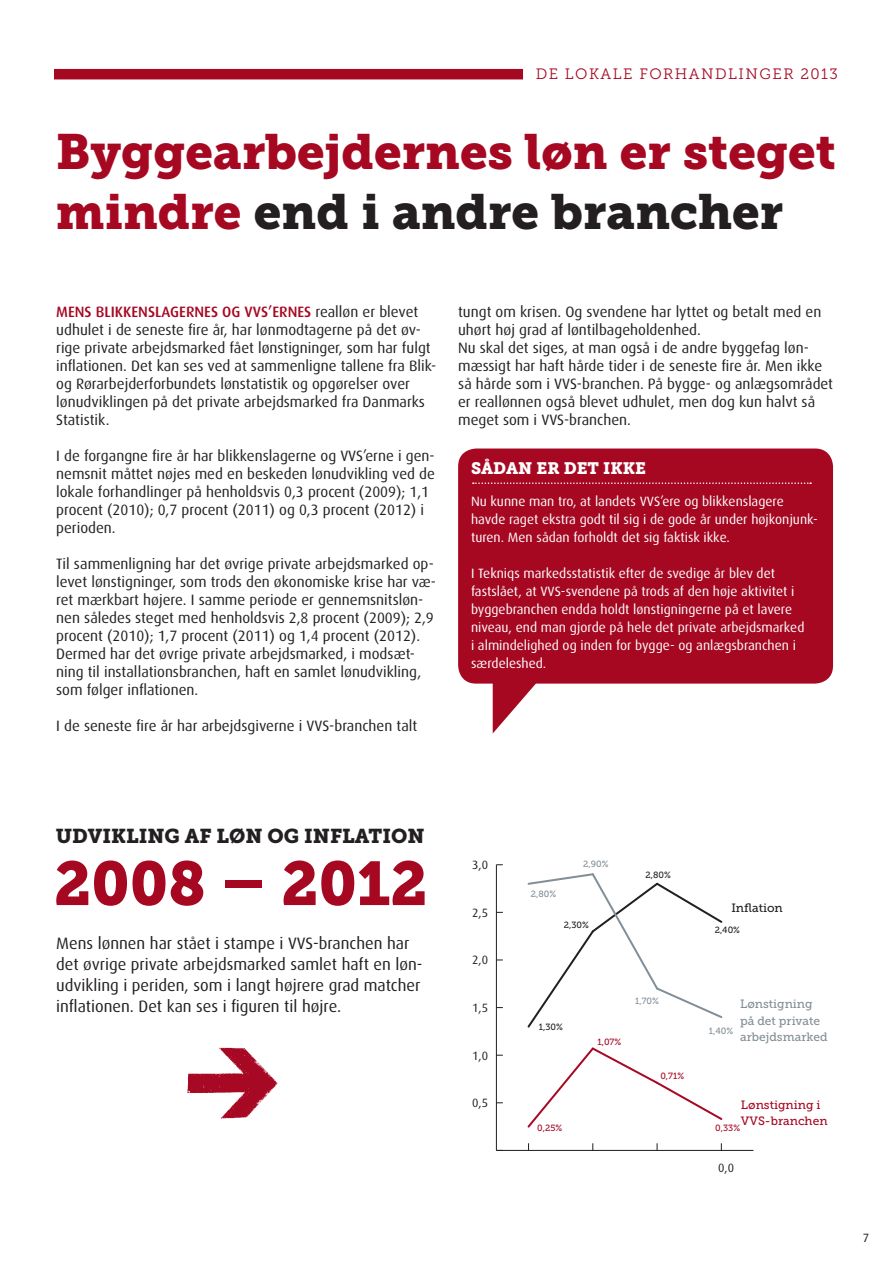
<style>
.page{position:relative;width:893px;height:1263px;background:#fff}
.page>*{position:absolute;margin:0;border:0;box-sizing:border-box;transform-origin:0 0}
.FAKTA_RUBRIK{font:61.35px "Museo Slab 900";color:#a60822}
.RUBRIK{font:49.2px/60.2px "Museo Slab 900";color:#a60822}
.FAKTA_RUBRIK-2{font:19.95px "Museo Slab 900";color:#231f20}
.BRØD{font:16.5px/21px "Dax";color:#231f20}
.FAKTA_RUBRIK-3{font:16.5px "Museo Slab 900";color:#fff}
.BRØD-2{font:15px/18px "Dax";color:#231f20}
.t1{font:15px "Museo Slab 300";letter-spacing:.1em;color:#a60822}
.t2{font:13.5px/18px "Dax";color:#fff}
.FAKTA_RUBRIK-4{font:12px/16.5px "Museo Slab 500";color:#828f96}
.FAKTA_RUBRIK-5{font:12px "Museo Slab 500";color:#a60822}
.BRØD-3{font:12px "Dax";color:#231f20}
.FAKTA_RUBRIK-6{font:12px "Museo Slab 500";letter-spacing:-.005em;color:#231f20}
.FAKTA_RUBRIK-7{font:9px "Museo Slab 500";color:#a60822}
.FAKTA_RUBRIK-8{font:9px "Museo Slab 500";color:#231f20}
.FAKTA_RUBRIK-9{font:9px "Museo Slab 500";color:#828f96}
.s1{color:#231f20}
.s2{font-weight:500;color:#a60822}
</style>
<div class="page">
<div style="left:54px;top:69px;width:469px;height:10px;background:#a60822"></div>
<hr style="left:496px;top:1150px;width:257px;height:1px;background:#231f20">
<hr style="left:496px;top:865px;width:1px;height:285px;background:#231f20">
<svg style="left:527px;top:873px;width:196px;height:155px"></svg>
<svg style="left:527px;top:1047px;width:196px;height:81px"></svg>
<div style="left:458px;top:448px;width:375px;height:236px;background:#a60822;border-radius:18px"></div>
<svg style="left:493px;top:683px;width:45px;height:50px"></svg>
<svg style="left:473px;top:482px;width:338px;height:2px"></svg>
<img style="left:187px;top:1047px;width:91px;height:72px">
<p class="t1" style="left:536px;top:66px;width:304px">DE LOKALE FORHANDLINGER 2013</p>
<p class="RUBRIK" style="left:56px;top:122px;width:781px">Byggearbejdernes løn er steget mindre <span class="s1">end i andre brancher</span></p>
<p class="BRØD-2" style="left:56px;top:303px;width:382px"><span class="s2">MENS BLIKKENSLAGERNES OG VVS’ERNES</span> realløn er blevet udhulet i de seneste fire år, har lønmodtagerne på det øv&shy;rige private arbejdsmarked fået lønstigninger, som har fulgt inflationen. Det kan ses ved at sammenligne tallene fra Blik&shy;og Rørarbejderforbundets lønstatistik og opgørelser over lønudviklingen på det private arbejdsmarked fra Danmarks Statistik.</p>
<p class="BRØD-2" style="left:56px;top:447px;width:380px">I de forgangne fire år har blikkenslagerne og VVS’erne i gen&shy;nemsnit måttet nøjes med en beskeden lønudvikling ved de lokale forhandlinger på henholdsvis 0,3 procent (2009); 1,1 procent (2010); 0,7 procent (2011) og 0,3 procent (2012) i perioden.</p>
<p class="BRØD-2" style="left:56px;top:555px;width:381px">Til sammenligning har det øvrige private arbejdsmarked op&shy;levet lønstigninger, som trods den økonomiske krise har væ&shy;ret mærkbart højere. I samme periode er gennemsnitsløn&shy;nen således steget med henholdsvis 2,8 procent (2009); 2,9 procent (2010); 1,7 procent (2011) og 1,4 procent (2012).<br>Dermed har det øvrige private arbejdsmarked, i modsæt&shy;ning til installationsbranchen, haft en samlet lønudvikling, som følger inflationen.</p>
<p class="BRØD-2" style="left:56px;top:717px;width:363px">I de seneste fire år har arbejdsgiverne i VVS-branchen talt</p>
<p class="BRØD-2" style="left:458px;top:303px;width:365px">tungt om krisen. Og svendene har lyttet og betalt med en uhørt høj grad af løntilbageholdenhed.</p>
<p class="BRØD-2" style="left:458px;top:339px;width:376px">Nu skal det siges, at man også i de andre byggefag løn&shy;mæssigt har haft hårde tider i de seneste fire år. Men ikke så hårde som i VVS-branchen. På bygge- og anlægsområdet er reallønnen også blevet udhulet, men dog kun halvt så meget som i VVS-branchen.</p>
<p class="FAKTA_RUBRIK-3" style="left:471px;top:459px;width:177px">SÅDAN ER DET IKKE</p>
<p class="t2" style="left:471px;top:492px;width:348px">Nu kunne man tro, at landets VVS’ere og blikkenslagere havde raget ekstra godt til sig i de gode år under højkonjunk&shy;turen. Men sådan forholdt det sig faktisk ikke.</p>
<p class="t2" style="left:471px;top:564px;width:335px">I Tekniqs markedsstatistik efter de svedige år blev det fastslået, at VVS-svendene på trods af den høje aktivitet i byggebranchen endda holdt lønstigningerne på et lavere niveau, end man gjorde på hele det private arbejdsmarked i almindelighed og inden for bygge- og anlægsbranchen i særdeleshed.</p>
<p class="FAKTA_RUBRIK-2" style="left:56px;top:825px;width:370px">UDVIKLING AF LØN OG INFLATION</p>
<p class="FAKTA_RUBRIK" style="left:54px;top:848px;width:375px">2008 – 2012</p>
<p class="BRØD" style="left:56px;top:933px;width:368px">Mens lønnen har stået i stampe i VVS-branchen har det øvrige private arbejdsmarked samlet haft en løn&shy;udvikling i periden, som i langt højrere grad matcher inflationen. Det kan ses i figuren til højre.</p>
<p class="BRØD-3" style="left:472px;top:858px;width:17px">3,0</p>
<p class="BRØD-3" style="left:472px;top:906px;width:17px">2,5</p>
<p class="BRØD-3" style="left:472px;top:954px;width:17px">2,0</p>
<p class="BRØD-3" style="left:472px;top:1001px;width:17px">1,5</p>
<p class="BRØD-3" style="left:472px;top:1049px;width:17px">1,0</p>
<p class="BRØD-3" style="left:472px;top:1096px;width:17px">0,5</p>
<p class="FAKTA_RUBRIK-9" style="left:531px;top:888px;width:27px">2,80%</p>
<p class="FAKTA_RUBRIK-9" style="left:583px;top:859px;width:27px">2,90%</p>
<p class="FAKTA_RUBRIK-8" style="left:564px;top:920px;width:27px">2,30%</p>
<p class="FAKTA_RUBRIK-8" style="left:645px;top:869px;width:27px">2,80%</p>
<p class="FAKTA_RUBRIK-8" style="left:539px;top:1021px;width:26px">1,30%</p>
<p class="FAKTA_RUBRIK-7" style="left:537px;top:1122px;width:27px">0,25%</p>
<p class="FAKTA_RUBRIK-7" style="left:597px;top:1037px;width:25px">1,07%</p>
<p class="FAKTA_RUBRIK-9" style="left:635px;top:995px;width:25px">1,70%</p>
<p class="FAKTA_RUBRIK-7" style="left:660px;top:1071px;width:25px">0,71%</p>
<p class="FAKTA_RUBRIK-6" style="left:731px;top:901px;width:53px">Inflation</p>
<p class="FAKTA_RUBRIK-8" style="left:715px;top:924px;width:27px">2,40%</p>
<p class="FAKTA_RUBRIK-4" style="left:740px;top:996px;width:74px">Lønstigning</p>
<p class="FAKTA_RUBRIK-4" style="left:740px;top:1012px;width:89px">på det private arbejdsmarked</p>
<p class="FAKTA_RUBRIK-9" style="left:709px;top:1026px;width:26px">1,40%</p>
<p class="FAKTA_RUBRIK-5" style="left:741px;top:1098px;width:81px">Lønstigning i</p>
<p class="FAKTA_RUBRIK-5" style="left:741px;top:1115px;width:88px">VVS-branchen</p>
<p class="FAKTA_RUBRIK-7" style="left:715px;top:1122px;width:26px">0,33%</p>
<p class="BRØD-3" style="left:718px;top:1161px;width:17px">0,0</p>
<p class="BRØD-3" style="left:863px;top:1231px;width:8px">7</p>
</div>
